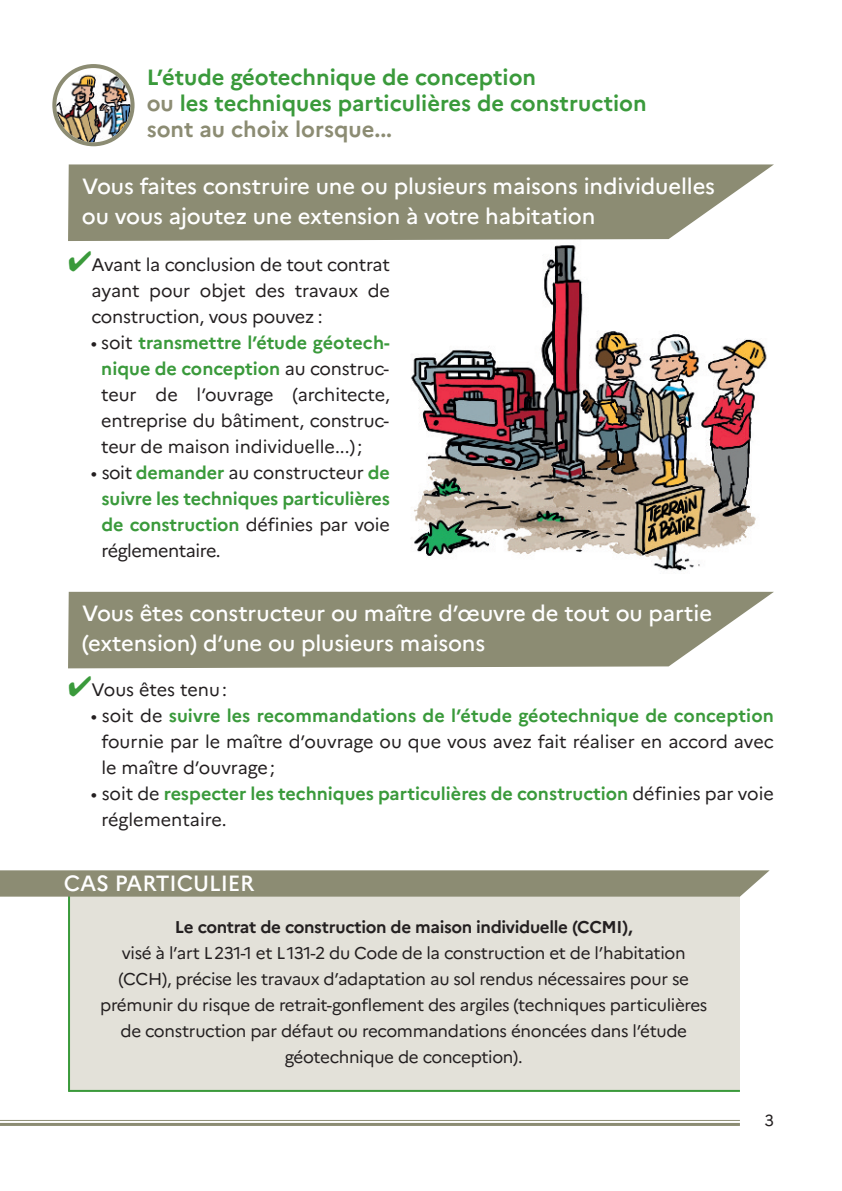
<style>
.page{position:relative;width:842px;height:1191px;background:#fff}
.page>*{position:absolute;margin:0;border:0;box-sizing:border-box;transform-origin:0 0}
.t1{font:500 22px/30px "Marianne";letter-spacing:-.005em;color:#fff}
.t2{font:700 22px/26px "Marianne";color:#3a9a3b}
.t3{font:18px/26px "Marianne";letter-spacing:-.005em;color:#231f20;text-align:justify}
.t4{font:700 18px/26px "Marianne";letter-spacing:-.005em;color:#3a9a3b;text-align:justify}
.t5{font:17px/26px "Marianne";letter-spacing:-.02em;color:#231f20;text-align:center}
.t6{font:700 17px "Marianne";letter-spacing:-.02em;color:#231f20}
.t7{font:16px "Marianne";color:#231f20}
.s1{color:#8c8c73}
.s2{color:#3a9a3b}
.s3{font-weight:700;color:#3a9a3b}
.s4{font-weight:400;color:#231f20}
</style>
<div class="page">
<img style="left:411px;top:245px;width:356px;height:326px">
<hr style="left:0;top:1120px;width:740px;height:1px;background:#8c8c73">
<hr style="left:0;top:1123px;width:740px;height:3px;background:#8c8c73">
<svg style="left:68px;top:164px;width:706px;height:77px;background:#969680"></svg>
<svg style="left:68px;top:592px;width:706px;height:76px;background:#95957e"></svg>
<img style="left:52px;top:64px;width:83px;height:82px">
<div style="left:68px;top:893px;width:671px;height:198px;background:#e3e1d9"></div>
<hr style="left:68px;top:895px;width:2px;height:196px;background:#3a9a3b">
<hr style="left:69px;top:1090px;width:671px;height:2px;background:#3a9a3b">
<svg style="left:0;top:870px;width:770px;height:27px;background:#909078"></svg>
<p class="t2" style="left:147px;top:66px;width:501px">L’étude géotechnique de conception<br><span class="s1">ou</span> les techniques particulières de construction <span class="s1">sont au choix lorsque...</span></p>
<p class="t1" style="left:82px;top:173px;width:635px">Vous faites construire une ou plusieurs maisons individuelles ou vous ajoutez une extension à votre habitation</p>
<p class="t3" style="left:92px;top:253px;width:300px;text-indent:-23px"><span class="s2">✔</span>Avant la conclusion de tout contrat ayant pour objet des travaux de construction, vous pouvez :</p>
<p class="t3" style="left:101px;top:331px;width:290px;text-indent:-11px">• soit <span class="s3">transmettre l’étude géotech&shy;nique de conception</span> au construc&shy;teur de l’ouvrage (architecte, entreprise du bâtiment, construc&shy;teur de maison individuelle...);</p>
<p class="t4" style="left:102px;top:461px;width:290px;text-indent:-11px"><span class="s4">• soit</span> demander <span class="s4">au constructeur</span> de suivre les techniques particulières de construction <span class="s4">définies par voie réglementaire.</span></p>
<p class="t1" style="left:82px;top:601px;width:632px">Vous êtes constructeur ou maître d’œuvre de tout ou partie (extension) d’une ou plusieurs maisons</p>
<p class="t3" style="left:68px;top:678px;width:160px"><span class="s2">✔</span>Vous êtes tenu:</p>
<p class="t3" style="left:102px;top:704px;width:674px;text-indent:-11px">• soit de <span class="s3">suivre les recommandations de l’étude géotechnique de conception </span>fournie par le maître d’ouvrage ou que vous avez fait réaliser en accord avec le maître d’ouvrage;</p>
<p class="t4" style="left:102px;top:782px;width:674px;text-indent:-11px"><span class="s4">• soit de</span> respecter les techniques particulières de construction <span class="s4">définies par voie réglementaire.</span></p>
<p class="t1" style="left:64px;top:870px;width:192px">CAS PARTICULIER</p>
<p class="t6" style="left:175px;top:920px;width:459px">Le contrat de construction de maison individuelle (ccMi),</p>
<p class="t5" style="left:100px;top:942px;width:609px">visé à l’art L231-1 et L131-2 du Code de la construction et de l’habitation (CCH), précise les travaux d’adaptation au sol rendus nécessaires pour se prémunir du risque de retrait-gonflement des argiles (techniques particulières de construction par défaut ou recommandations énoncées dans l’étude géotechnique de conception).</p>
<p class="t7" style="left:764px;top:1113px;width:11px">3</p>
</div>
